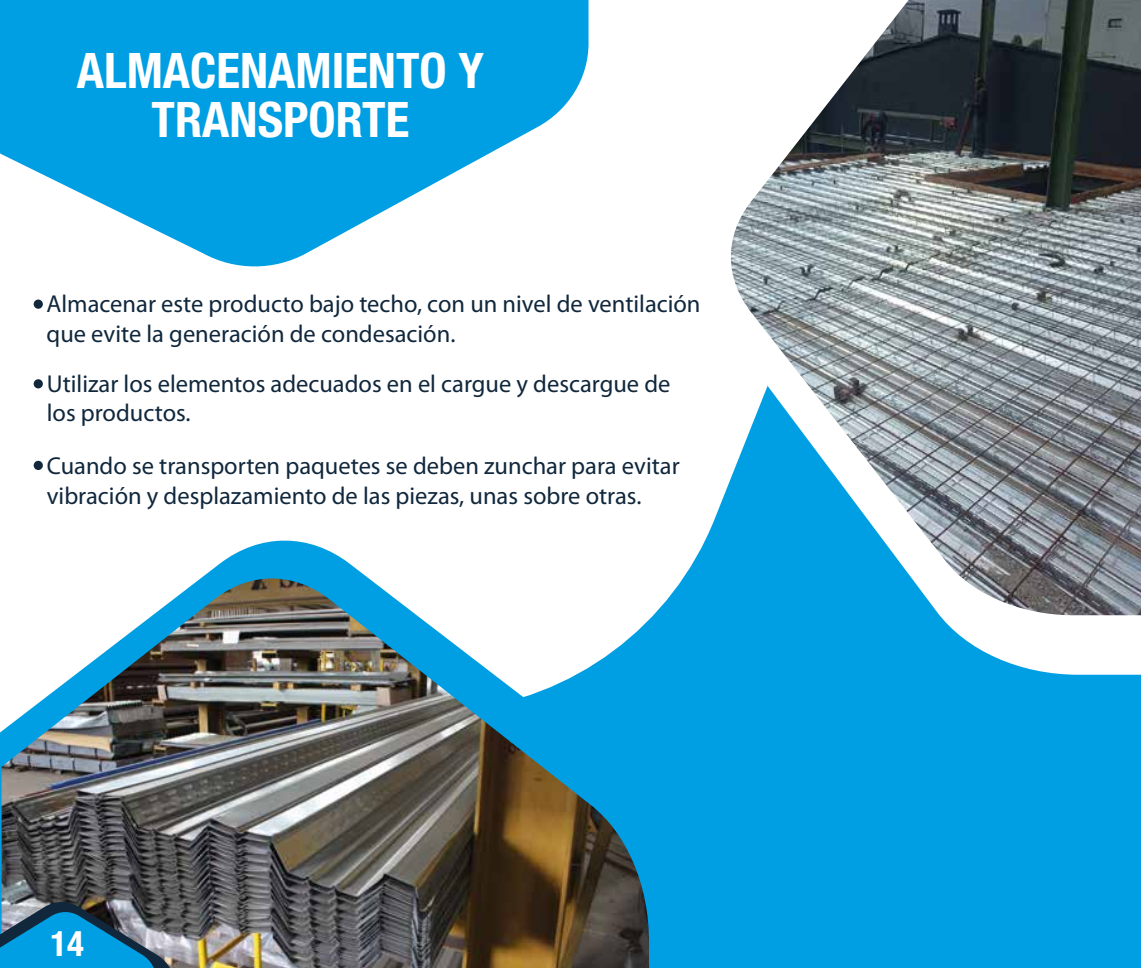
<style>
.page{position:relative;width:1141px;height:968px;background:#fff}
.page>*{position:absolute;margin:0;border:0;box-sizing:border-box;transform-origin:0 0}
.t1{font:700 condensed 49px/49px "Helvetica Neue LT Std";color:#fff;text-align:center}
.t2{font:700 condensed 35px "Helvetica Neue LT Std";color:#fff}
.t3{font:24.5px/29.4px "Myriad Pro";color:#10273c}
</style>
<div class="page">
<div style="left:708px;top:674px;width:433px;height:293px;background:#009fe3"></div>
<svg style="left:708px;top:485px;width:433px;height:189px;fill:#009fe3"></svg>
<svg style="left:0;top:0;width:589px;height:267px;fill:#009fe3"></svg>
<img style="left:728px;top:0;width:413px;height:615px">
<div style="left:34px;top:299px;width:9px;height:10px;background:#10273c;border-radius:50%"></div>
<div style="left:34px;top:379px;width:9px;height:9px;background:#10273c;border-radius:50%"></div>
<div style="left:34px;top:461px;width:9px;height:9px;background:#10273c;border-radius:50%"></div>
<svg style="left:0;top:534px;width:708px;height:433px"></svg>
<img style="left:2px;top:578px;width:647px;height:389px">
<svg style="left:0;top:900px;width:175px;height:67px;background:#3481a5"></svg>
<h1 class="t1" style="left:77px;top:46px;width:409px">ALMACENAMIENTO Y<br>TRANSPORTE</h1>
<p class="t3" style="left:47px;top:289px;width:656px">Almacenar este producto bajo techo, con un nivel de ventilación que evite la generación de condesación.</p>
<p class="t3" style="left:47px;top:368px;width:625px">Utilizar los elementos adecuados en el cargue y descargue de los productos.</p>
<p class="t3" style="left:47px;top:451px;width:634px">Cuando se transporten paquetes se deben zunchar para evitar vibración y desplazamiento de las piezas, unas sobre otras.</p>
<h2 class="t2" style="left:51px;top:922px;width:35px">14</h2>
</div>
